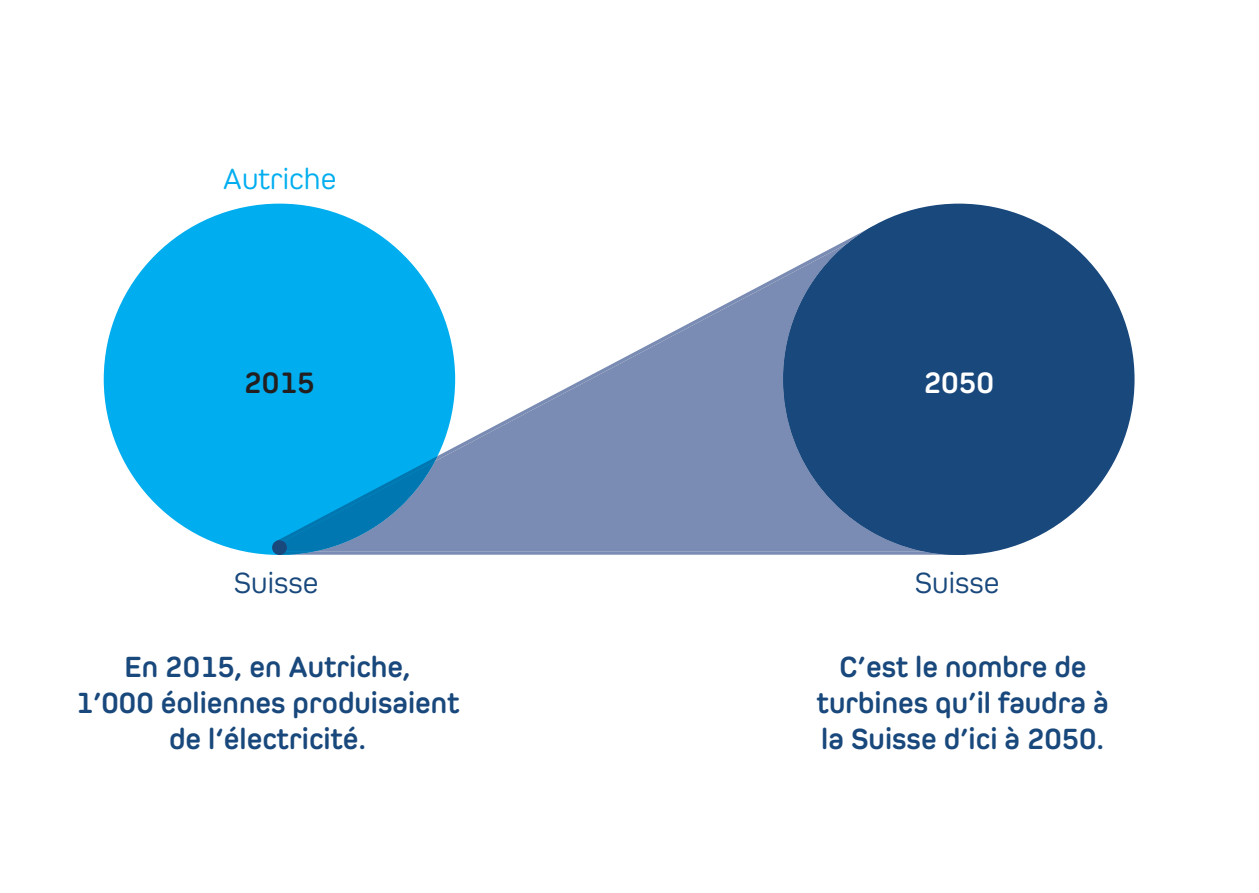
<style>
.page{position:relative;width:1259px;height:893px;background:#fff}
.page>*{position:absolute;margin:0;border:0;box-sizing:border-box;transform-origin:0 0}
.t1{font:700 30.9px "Pero W01";color:#231f20}
.t2{font:700 30.9px "Pero W01";color:#fff}
.t3{font:700 30.6px/35.7px "Pero W01";color:#19487c;text-align:center}
.t4{font:30.6px "Pero W01";color:#19487c}
.t5{font:30.6px "Pero W01";color:#00aeef}
</style>
<div class="page">
<div style="left:104px;top:204px;width:351px;height:351px;background:#00aeef;border-radius:50%"></div>
<div style="left:783px;top:204px;width:351px;height:351px;background:#19487c;border-radius:50%"></div>
<svg style="left:272px;top:540px;width:15px;height:15px"></svg>
<svg style="left:276px;top:226px;width:690px;height:329px"></svg>
<p class="t5" style="left:223px;top:162px;width:115px">Autriche</p>
<p class="t1" style="left:244px;top:366px;width:72px">2015</p>
<p class="t2" style="left:923px;top:366px;width:72px">2050</p>
<p class="t4" style="left:234px;top:566px;width:86px">Suisse</p>
<p class="t4" style="left:915px;top:566px;width:86px">Suisse</p>
<p class="t3" style="left:76px;top:648px;width:385px">En 2015, en Autriche,<br>1’000 éoliennes produisaient de l‘électricité.</p>
<p class="t3" style="left:817px;top:648px;width:293px">C’est le nombre de turbines qu’il faudra à la Suisse d’ici à 2050.</p>
</div>
